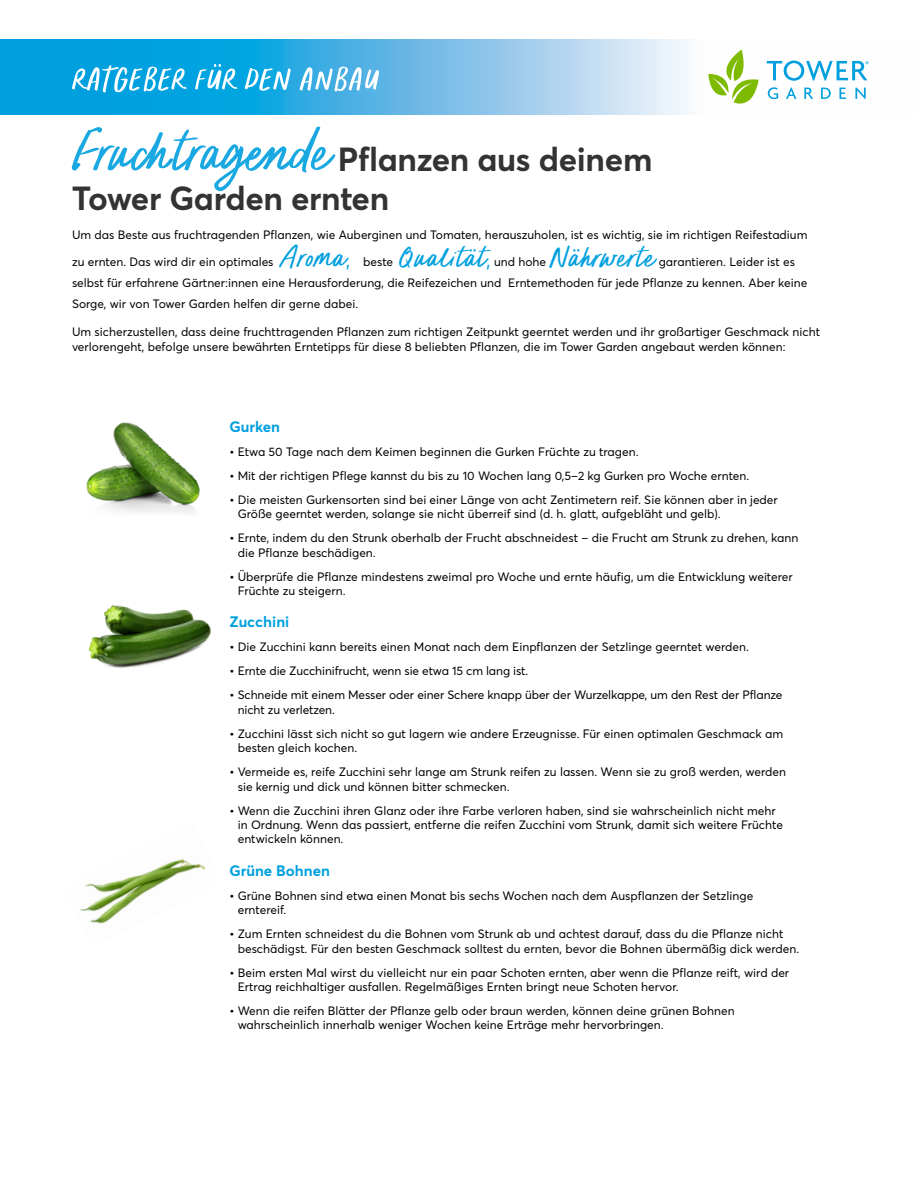
<style>
.page{position:relative;width:918px;height:1188px;background:#fff}
.page>*{position:absolute;margin:0;border:0;box-sizing:border-box;transform-origin:0 0}
.t1{font:81px "Oranges And Lemons Script";letter-spacing:-.01em;color:#19a8e1}
.t2{font:49.95px "Oranges And Lemons Caps";color:#fff}
.t3{font:42px "Oranges And Lemons Script";letter-spacing:.02em;color:#00a0df}
.t4{font:700 33px/39.6px "Averta";letter-spacing:-.01em;color:#333}
.t5{font:700 15px "Averta";color:#00a0df}
.t6{font:12px/14.4px "Averta";color:#000}
.s1{font-family:"Averta";font-size:19.5px}
.s2{font-family:"Averta";font-size:12px;color:#000}
.s3{font-weight:700}
</style>
<div class="page">
<img style="left:88px;top:605px;width:124px;height:63px">
<img style="left:86px;top:422px;width:114px;height:91px">
<img style="left:80px;top:858px;width:126px;height:66px">
<svg style="left:0;top:39px;width:866px;height:76px;background:#6bc2e9"></svg>
<svg style="left:768px;top:87px;width:10px;height:12px"></svg>
<svg style="left:786px;top:87px;width:10px;height:12px"></svg>
<svg style="left:804px;top:88px;width:9px;height:11px"></svg>
<svg style="left:821px;top:88px;width:10px;height:11px"></svg>
<svg style="left:840px;top:88px;width:6px;height:11px"></svg>
<svg style="left:855px;top:88px;width:11px;height:11px"></svg>
<svg style="left:767px;top:61px;width:102px;height:20px"></svg>
<svg style="left:708px;top:50px;width:51px;height:54px"></svg>
<h2 class="t2" style="left:72px;top:59px;width:309px">RATGEBER FÜR DEN ANBAU</h2>
<h1 class="t1" style="left:72px;top:114px;width:260px">Fruchtragende</h1>
<h3 class="t4" style="left:72px;top:139px;width:582px;text-indent:266px">Pflanzen aus deinem<br>Tower Garden ernten</h3>
<p class="t6" style="left:72px;top:227px;width:737px">Um das Beste aus fruchtragenden Pflanzen, wie Auberginen und Tomaten, herauszuholen, ist es wichtig, sie im richtigen Reifestadium</p>
<p class="t6" style="left:72px;top:254px;width:203px">zu ernten. Das wird dir ein optimales</p>
<h3 class="t3" style="left:279px;top:238px;width:377px">Aroma<span class="s1">,</span> <span class="s2">beste</span> Qualität<span class="s1">,</span> <span class="s2">und hohe</span> Nährwerte</h3>
<p class="t6" style="left:72px;top:251px;width:737px;line-height:21px;text-indent:587px">garantieren. Leider ist es selbst für erfahrene Gärtner:innen eine Herausforderung, die Reifezeichen und Erntemethoden für jede Pflanze zu kennen. Aber keine<br>Sorge, wir von Tower Garden helfen dir gerne dabei.</p>
<p class="t6" style="left:72px;top:325px;width:750px">Um sicherzustellen, dass deine fruchttragenden Pflanzen zum richtigen Zeitpunkt geerntet werden und ihr großartiger Geschmack nicht verlorengeht, befolge unsere bewährten Erntetipps für diese 8 beliebten Pflanzen, die im Tower Garden angebaut werden können:</p>
<p class="t5" style="left:230px;top:417px;width:52px">Gurken</p>
<p class="t6" style="left:230px;top:444px;width:411px"><span class="s3">•</span> Etwa 50 Tage nach dem Keimen beginnen die Gurken Früchte zu tragen.</p>
<p class="t6" style="left:230px;top:468px;width:521px"><span class="s3">•</span> Mit der richtigen Pflege kannst du bis zu 10 Wochen lang 0,5–2 kg Gurken pro Woche ernten.</p>
<p class="t6" style="left:238px;top:492px;width:542px;text-indent:-8px"><span class="s3">•</span> Die meisten Gurkensorten sind bei einer Länge von acht Zentimetern reif. Sie können aber in jeder<br>Größe geerntet werden, solange sie nicht überreif sind (d. h. glatt, aufgebläht und gelb).</p>
<p class="t6" style="left:238px;top:531px;width:562px;text-indent:-8px"><span class="s3">•</span> Ernte, indem du den Strunk oberhalb der Frucht abschneidest – die Frucht am Strunk zu drehen, kann die Pflanze beschädigen.</p>
<p class="t6" style="left:238px;top:569px;width:556px;text-indent:-8px"><span class="s3">•</span> Überprüfe die Pflanze mindestens zweimal pro Woche und ernte häufig, um die Entwicklung weiterer<br>Früchte zu steigern.</p>
<p class="t5" style="left:230px;top:612px;width:61px">Zucchini</p>
<p class="t6" style="left:230px;top:640px;width:521px"><span class="s3">•</span> Die Zucchini kann bereits einen Monat nach dem Einpflanzen der Setzlinge geerntet werden.</p>
<p class="t6" style="left:230px;top:664px;width:300px"><span class="s3">•</span> Ernte die Zucchinifrucht, wenn sie etwa 15 cm lang ist.</p>
<p class="t6" style="left:238px;top:688px;width:546px;text-indent:-8px"><span class="s3">•</span> Schneide mit einem Messer oder einer Schere knapp über der Wurzelkappe, um den Rest der Pflanze nicht zu verletzen.</p>
<p class="t6" style="left:238px;top:726px;width:547px;text-indent:-8px"><span class="s3">•</span> Zucchini lässt sich nicht so gut lagern wie andere Erzeugnisse. Für einen optimalen Geschmack am besten gleich kochen.</p>
<p class="t6" style="left:238px;top:765px;width:550px;text-indent:-8px"><span class="s3">•</span> Vermeide es, reife Zucchini sehr lange am Strunk reifen zu lassen. Wenn sie zu groß werden, werden sie kernig und dick und können bitter schmecken.</p>
<p class="t6" style="left:238px;top:803px;width:547px;text-indent:-8px"><span class="s3">•</span> Wenn die Zucchini ihren Glanz oder ihre Farbe verloren haben, sind sie wahrscheinlich nicht mehr in Ordnung. Wenn das passiert, entferne die reifen Zucchini vom Strunk, damit sich weitere Früchte entwickeln können.</p>
<p class="t5" style="left:230px;top:861px;width:102px">Grüne Bohnen</p>
<p class="t6" style="left:238px;top:888px;width:517px;text-indent:-8px"><span class="s3">•</span> Grüne Bohnen sind etwa einen Monat bis sechs Wochen nach dem Auspflanzen der Setzlinge erntereif.</p>
<p class="t6" style="left:238px;top:927px;width:563px;text-indent:-8px"><span class="s3">•</span> Zum Ernten schneidest du die Bohnen vom Strunk ab und achtest darauf, dass du die Pflanze nicht beschädigst. Für den besten Geschmack solltest du ernten, bevor die Bohnen übermäßig dick werden.</p>
<p class="t6" style="left:238px;top:965px;width:553px;text-indent:-8px"><span class="s3">•</span> Beim ersten Mal wirst du vielleicht nur ein paar Schoten ernten, aber wenn die Pflanze reift, wird der<br>Ertrag reichhaltiger ausfallen. Regelmäßiges Ernten bringt neue Schoten hervor.</p>
<p class="t6" style="left:238px;top:1003px;width:498px;text-indent:-8px"><span class="s3">•</span> Wenn die reifen Blätter der Pflanze gelb oder braun werden, können deine grünen Bohnen wahrscheinlich innerhalb weniger Wochen keine Erträge mehr hervorbringen.</p>
</div>
